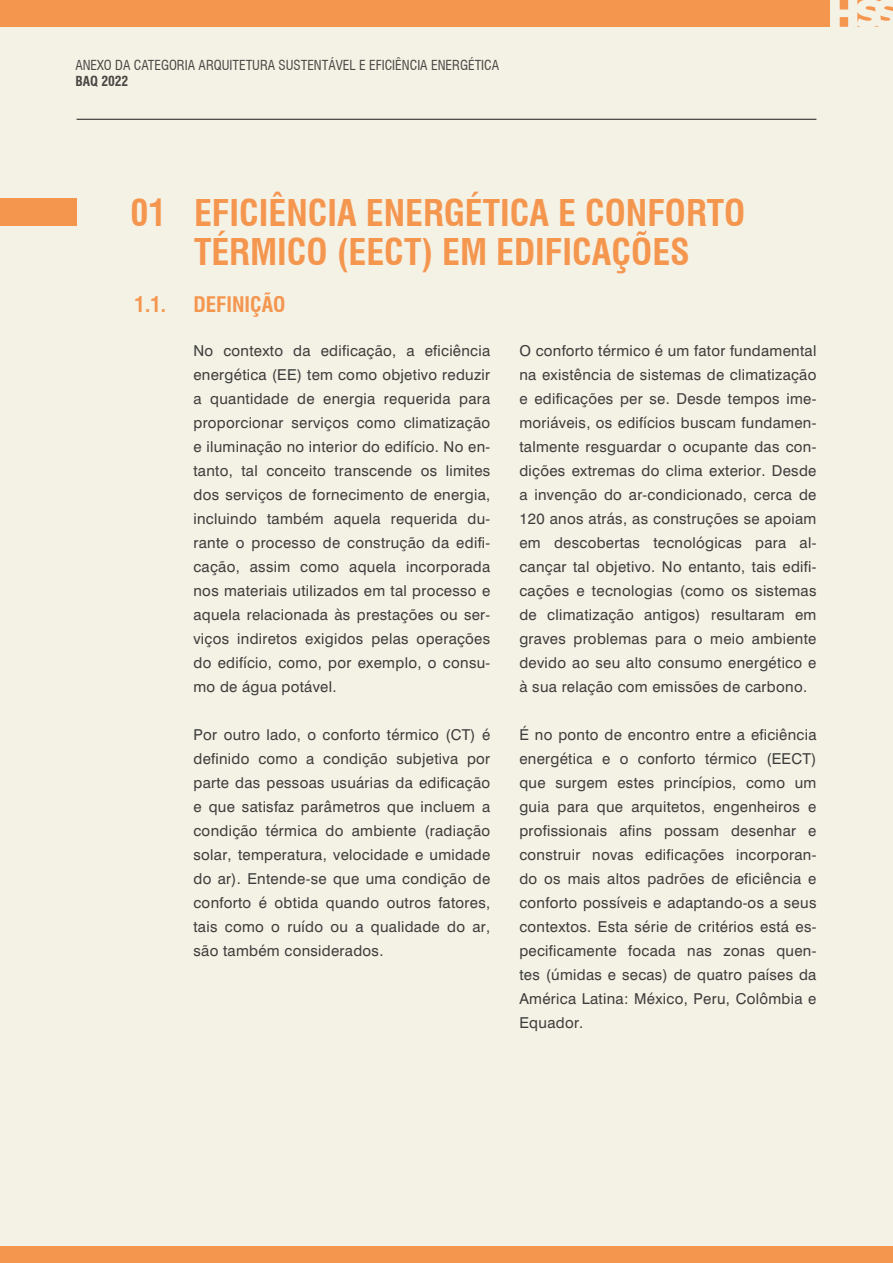
<style>
.page{position:relative;width:893px;height:1263px;background:#fff}
.page>*{position:absolute;margin:0;border:0;box-sizing:border-box;transform-origin:0 0}
.t1{font:700 condensed 36px/39px "Swiss 721 BT";color:#f5964f;text-align:center}
.t2{font:700 condensed 21px "Swiss 721 BT";color:#f5964f}
.t3{font:15px/24px "Swiss 721 BT";letter-spacing:.02em;color:#3d3d3c;text-align:justify}
.t4{font:condensed 13.5px "Swiss 721 BT";color:#1d1d1b}
.t5{font:700 condensed 13.5px "Swiss 721 BT";color:#1d1d1b}
</style>
<div class="page">
<div style="left:0;top:0;width:893px;height:1262px;background:#f4f1e5"></div>
<hr style="left:77px;top:119px;width:739px;height:1px;background:#1d1d1b">
<div style="left:0;top:1247px;width:893px;height:16px;background:#f5964f"></div>
<div style="left:0;top:0;width:810px;height:27px;background:#f5964f"></div>
<div style="left:803px;top:0;width:27px;height:27px;background:#f5964f"></div>
<svg style="left:840px;top:0;width:53px;height:27px"></svg>
<div style="left:0;top:199px;width:77px;height:27px;background:#f5964f"></div>
<p class="t4" style="left:75px;top:57px;width:425px">ANEXO DA CATEGORIA ARQUITETURA SUSTENTÁVEL E EFICIÊNCIA ENERGÉTICA</p>
<p class="t5" style="left:75px;top:73px;width:55px">BAQ 2022</p>
<h1 class="t1" style="left:130px;top:193px;width:616px">01 EFICIÊNCIA ENERGÉTICA E CONFORTO<br>TÉRMICO (EECT) EM EDIFICAÇÕES</h1>
<h2 class="t2" style="left:135px;top:292px;width:33px">1.1.</h2>
<h2 class="t2" style="left:193px;top:292px;width:94px">DEFINIÇÃO</h2>
<p class="t3" style="left:193px;top:338px;width:298px">No contexto da edificação, a eficiência energética (EE) tem como objetivo reduzir a quantidade de energia requerida para proporcionar serviços como climatização e iluminação no interior do edifício. No en&shy;tanto, tal conceito transcende os limites dos serviços de fornecimento de energia, incluindo também aquela requerida du&shy;rante o processo de construção da edifi&shy;cação, assim como aquela incorporada nos materiais utilizados em tal processo e aquela relacionada às prestações ou ser&shy;viços indiretos exigidos pelas operações do edifício, como, por exemplo, o consu&shy;mo de água potável.</p>
<p class="t3" style="left:193px;top:722px;width:298px">Por outro lado, o conforto térmico (CT) é definido como a condição subjetiva por parte das pessoas usuárias da edificação e que satisfaz parâmetros que incluem a condição térmica do ambiente (radiação solar, temperatura, velocidade e umidade do ar). Entende-se que uma condição de conforto é obtida quando outros fatores, tais como o ruído ou a qualidade do ar, são também considerados.</p>
<p class="t3" style="left:519px;top:338px;width:299px">O conforto térmico é um fator fundamental na existência de sistemas de climatização e edificações per se. Desde tempos ime&shy;moriáveis, os edifícios buscam fundamen&shy;talmente resguardar o ocupante das con&shy;dições extremas do clima exterior. Desde a invenção do ar-condicionado, cerca de 120 anos atrás, as construções se apoiam em descobertas tecnológicas para al&shy;cançar tal objetivo. No entanto, tais edifi&shy;cações e tecnologias (como os sistemas de climatização antigos) resultaram em graves problemas para o meio ambiente devido ao seu alto consumo energético e à sua relação com emissões de carbono.</p>
<p class="t3" style="left:519px;top:722px;width:299px">É no ponto de encontro entre a eficiência energética e o conforto térmico (EECT) que surgem estes princípios, como um guia para que arquitetos, engenheiros e profissionais afins possam desenhar e construir novas edificações incorporan&shy;do os mais altos padrões de eficiência e conforto possíveis e adaptando-os a seus contextos. Esta série de critérios está es&shy;pecificamente focada nas zonas quen&shy;tes (úmidas e secas) de quatro países da América Latina: México, Peru, Colômbia e Equador.</p>
</div>
